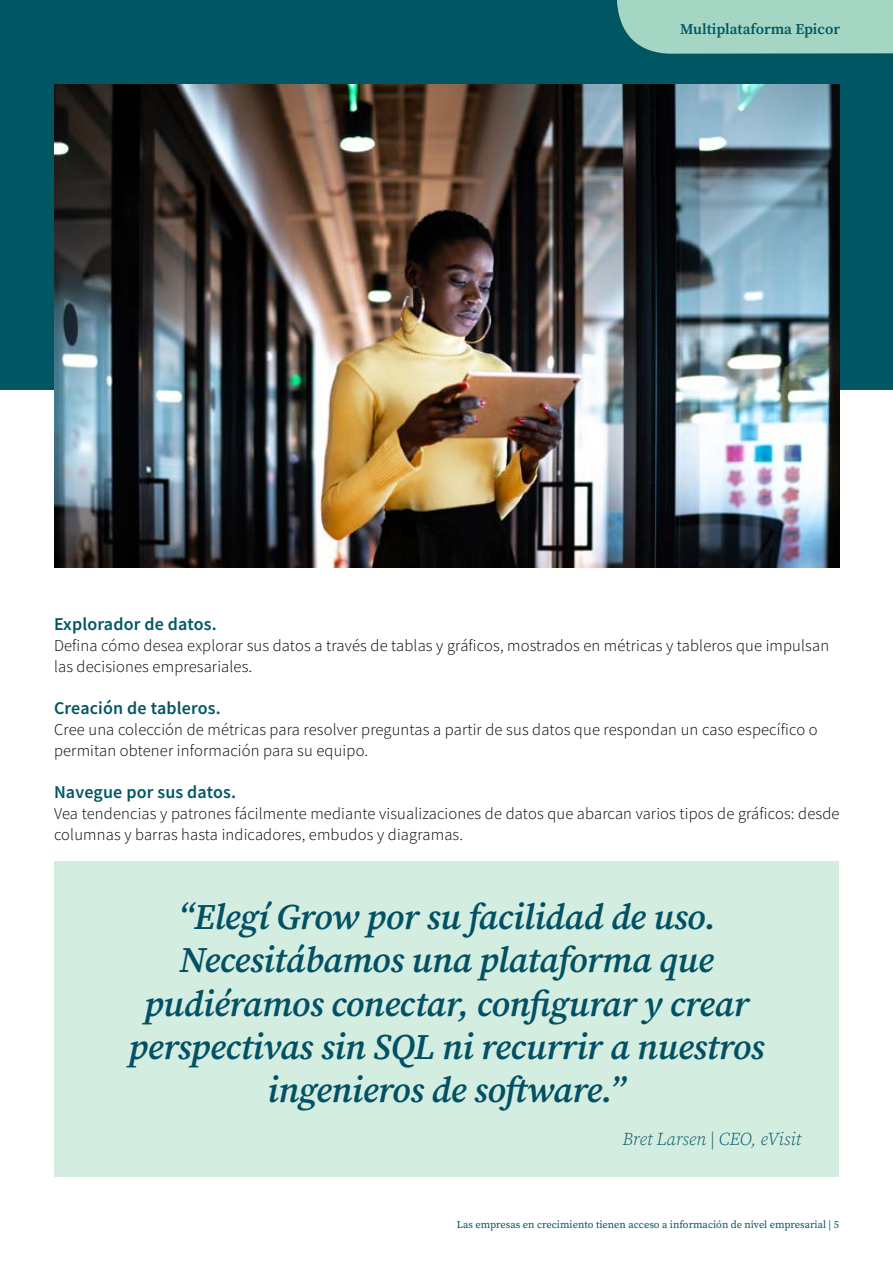
<style>
.page{position:relative;width:893px;height:1263px;background:#fff}
.page>*{position:absolute;margin:0;border:0;box-sizing:border-box;transform-origin:0 0}
.t1{font:italic 600 36px/43.2px "Source Serif Pro";letter-spacing:-.01em;color:#025064;text-align:center}
.H2-Body{font:600 18px "Source Sans Pro";letter-spacing:.01em;color:#005763}
.Paragraph_Style_1{font:italic 300 18px "Source Serif Pro";color:#005763}
.H2-Body-2{font:300 16.5px/21px "Source Sans Pro";letter-spacing:.01em;color:#000}
.t2{font:600 15px "Source Serif Pro";color:#005763}
.t3{font:10.5px "Source Serif Pro";color:#005763}
</style>
<div class="page">
<div style="left:0;top:0;width:893px;height:390px;background:#005763"></div>
<img style="left:54px;top:84px;width:786px;height:483px">
<div style="left:617px;top:0;width:276px;height:54px;background:#a4d6c3"></div>
<div style="left:54px;top:861px;width:785px;height:315px;background:#d3ede1"></div>
<p class="t2" style="left:680px;top:19px;width:161px">Multiplataforma Epicor</p>
<p class="H2-Body" style="left:54px;top:612px;width:164px">Explorador de datos.</p>
<p class="H2-Body-2" style="left:54px;top:635px;width:777px">Defina cómo desea explorar sus datos a través de tablas y gráficos, mostrados en métricas y tableros que impulsan las decisiones empresariales.</p>
<p class="H2-Body" style="left:54px;top:696px;width:168px">Creación de tableros.</p>
<p class="H2-Body-2" style="left:54px;top:719px;width:765px">Cree una colección de métricas para resolver preguntas a partir de sus datos que respondan un caso específico o permitan obtener información para su equipo.</p>
<p class="H2-Body" style="left:54px;top:780px;width:184px">Navegue por sus datos.</p>
<p class="H2-Body-2" style="left:54px;top:803px;width:787px">Vea tendencias y patrones fácilmente mediante visualizaciones de datos que abarcan varios tipos de gráficos: desde columnas y barras hasta indicadores, embudos y diagramas.</p>
<p class="t1" style="left:129px;top:895px;width:637px">“Elegí Grow por su facilidad de uso.<br>Necesitábamos una plataforma que pudiéramos conectar, configurar y crear perspectivas sin SQL ni recurrir a nuestros ingenieros de software.”</p>
<p class="Paragraph_Style_1" style="left:623px;top:1127px;width:180px">Bret Larsen | CEO, eVisit</p>
<p class="t3" style="left:457px;top:1217px;width:384px">Las empresas en crecimiento tienen acceso a información de nivel empresarial | 5</p>
</div>
